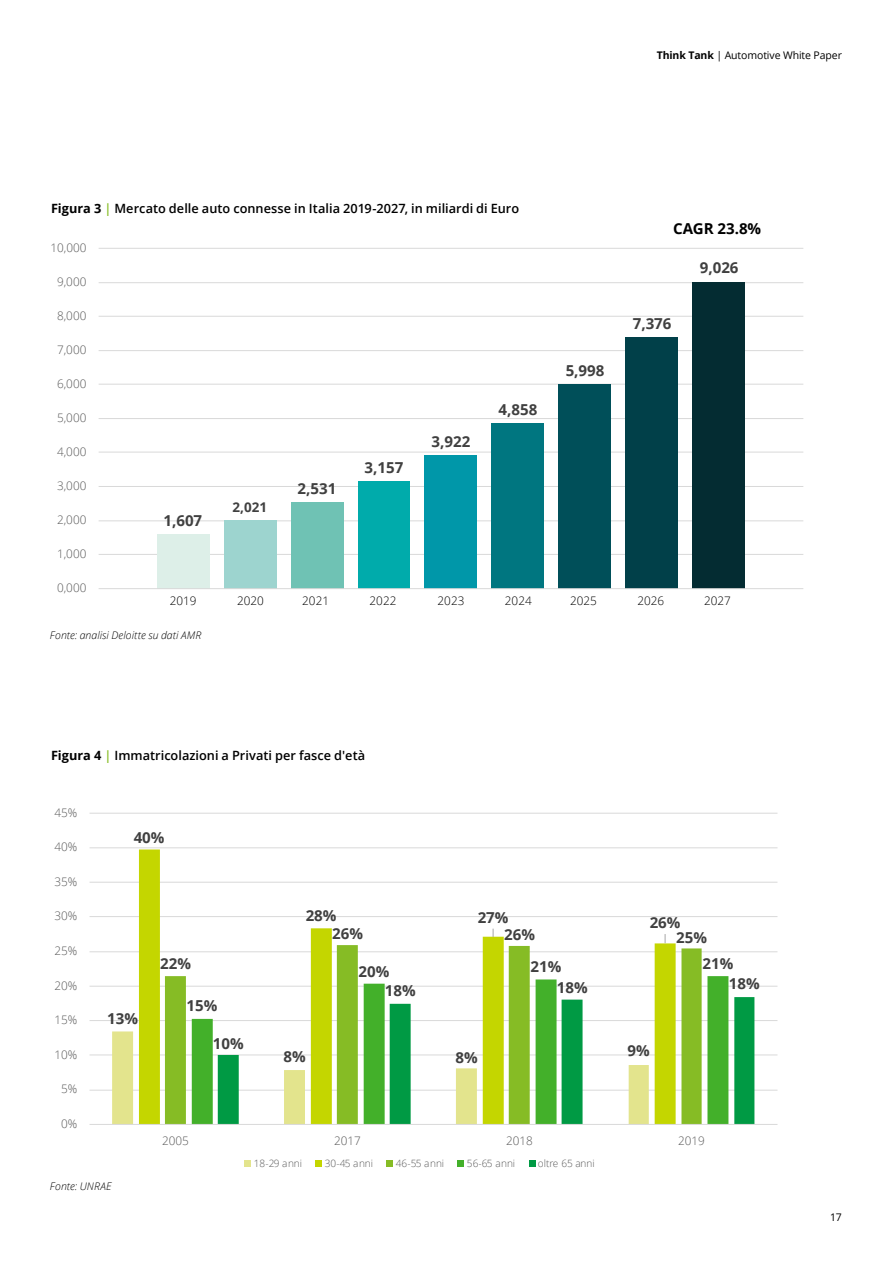
<style>
.page{position:relative;width:893px;height:1263px;background:#fff}
.page>*{position:absolute;margin:0;border:0;box-sizing:border-box;transform-origin:0 0}
.t1{font:700 15.15px "Open Sans";color:#404040}
.t2{font:700 15.15px "Open Sans";color:#000}
.t3{font:700 13.35px "Open Sans";color:#404040}
.t4{font:600 12.75px "Open Sans";color:#000}
.t5{font:300 11.7px "Open Sans";color:#595959}
.t6{font:300 11.7px "Open Sans";color:#000}
.t7{font:italic 300 10.5px "Open Sans";letter-spacing:.005em;color:#000}
.t8{font:10.5px "Open Sans";letter-spacing:-.01em;color:#000}
.t9{font:300 10.05px "Open Sans";letter-spacing:-.005em;color:#595959}
.s1{font-weight:700}
.s2{color:#85bc22}
</style>
<div class="page">
<hr style="left:99px;top:554px;width:704px;height:1px;background:#d9d9d9">
<hr style="left:99px;top:520px;width:704px;height:1px;background:#d9d9d9">
<hr style="left:99px;top:486px;width:704px;height:1px;background:#d9d9d9">
<hr style="left:99px;top:452px;width:704px;height:1px;background:#d9d9d9">
<hr style="left:99px;top:418px;width:704px;height:1px;background:#d9d9d9">
<hr style="left:99px;top:384px;width:704px;height:1px;background:#d9d9d9">
<hr style="left:99px;top:350px;width:704px;height:1px;background:#d9d9d9">
<hr style="left:99px;top:316px;width:704px;height:1px;background:#d9d9d9">
<hr style="left:99px;top:282px;width:704px;height:1px;background:#d9d9d9">
<hr style="left:99px;top:248px;width:704px;height:1px;background:#d9d9d9">
<div style="left:157px;top:534px;width:52px;height:55px;background:#ddefe8"></div>
<div style="left:224px;top:520px;width:53px;height:69px;background:#9dd4cf"></div>
<div style="left:291px;top:502px;width:53px;height:87px;background:#6fc2b4"></div>
<div style="left:358px;top:481px;width:52px;height:108px;background:#00abab"></div>
<div style="left:424px;top:455px;width:53px;height:134px;background:#0097a9"></div>
<div style="left:491px;top:424px;width:53px;height:165px;background:#007680"></div>
<div style="left:558px;top:384px;width:53px;height:205px;background:#004f59"></div>
<div style="left:625px;top:337px;width:53px;height:252px;background:#014049"></div>
<div style="left:692px;top:282px;width:53px;height:307px;background:#042c32"></div>
<hr style="left:99px;top:588px;width:704px;height:1px;background:#d9d9d9">
<hr style="left:90px;top:1090px;width:687px;height:1px;background:#d9d9d9">
<hr style="left:90px;top:1055px;width:687px;height:1px;background:#d9d9d9">
<hr style="left:90px;top:1020px;width:687px;height:1px;background:#d9d9d9">
<hr style="left:90px;top:986px;width:687px;height:1px;background:#d9d9d9">
<hr style="left:90px;top:951px;width:687px;height:1px;background:#d9d9d9">
<hr style="left:90px;top:916px;width:687px;height:1px;background:#d9d9d9">
<hr style="left:90px;top:882px;width:687px;height:1px;background:#d9d9d9">
<hr style="left:90px;top:847px;width:687px;height:1px;background:#d9d9d9">
<hr style="left:90px;top:813px;width:687px;height:1px;background:#d9d9d9">
<svg style="left:112px;top:1031px;width:27px;height:93px;fill:#e3e48d"></svg>
<svg style="left:139px;top:849px;width:537px;height:275px"></svg>
<svg style="left:165px;top:945px;width:537px;height:179px"></svg>
<svg style="left:192px;top:976px;width:536px;height:148px"></svg>
<svg style="left:218px;top:997px;width:536px;height:127px"></svg>
<hr style="left:90px;top:1124px;width:687px;height:1px;background:#d9d9d9">
<svg style="left:245px;top:1160px;width:6px;height:6px"></svg>
<svg style="left:316px;top:1160px;width:6px;height:6px"></svg>
<svg style="left:387px;top:1160px;width:6px;height:6px"></svg>
<svg style="left:458px;top:1160px;width:6px;height:6px"></svg>
<svg style="left:529px;top:1160px;width:6px;height:6px"></svg>
<p class="t8" style="left:657px;top:48px;width:187px"><span class="s1">Think Tank</span> | Automotive White Paper</p>
<p class="t4" style="left:51px;top:200px;width:470px"><span class="s1">Figura 3</span> <span class="s2">|</span> Mercato delle auto connesse in Italia 2019-2027, in miliardi di Euro</p>
<p class="t5" style="left:50px;top:240px;width:38px">10,000</p>
<p class="t5" style="left:57px;top:274px;width:31px">9,000</p>
<p class="t5" style="left:57px;top:308px;width:31px">8,000</p>
<p class="t5" style="left:57px;top:342px;width:31px">7,000</p>
<p class="t5" style="left:57px;top:376px;width:31px">6,000</p>
<p class="t5" style="left:57px;top:410px;width:31px">5,000</p>
<p class="t5" style="left:57px;top:444px;width:31px">4,000</p>
<p class="t5" style="left:57px;top:478px;width:31px">3,000</p>
<p class="t5" style="left:57px;top:512px;width:31px">2,000</p>
<p class="t5" style="left:57px;top:546px;width:31px">1,000</p>
<p class="t5" style="left:57px;top:580px;width:31px">0,000</p>
<p class="t1" style="left:163px;top:509px;width:40px">1,607</p>
<p class="t3" style="left:233px;top:498px;width:36px">2,021</p>
<p class="t1" style="left:297px;top:478px;width:40px">2,531</p>
<p class="t1" style="left:364px;top:457px;width:40px">3,157</p>
<p class="t1" style="left:432px;top:430px;width:40px">3,922</p>
<p class="t1" style="left:499px;top:399px;width:40px">4,858</p>
<p class="t1" style="left:566px;top:360px;width:40px">5,998</p>
<p class="t2" style="left:673px;top:218px;width:90px">CAGR 23.8%</p>
<p class="t1" style="left:633px;top:313px;width:40px">7,376</p>
<p class="t1" style="left:700px;top:257px;width:40px">9,026</p>
<p class="t6" style="left:170px;top:593px;width:28px">2019</p>
<p class="t6" style="left:237px;top:593px;width:28px">2020</p>
<p class="t6" style="left:302px;top:593px;width:28px">2021</p>
<p class="t6" style="left:370px;top:593px;width:28px">2022</p>
<p class="t6" style="left:438px;top:593px;width:28px">2023</p>
<p class="t6" style="left:505px;top:593px;width:28px">2024</p>
<p class="t6" style="left:570px;top:593px;width:28px">2025</p>
<p class="t6" style="left:637px;top:593px;width:28px">2026</p>
<p class="t6" style="left:704px;top:593px;width:28px">2027</p>
<p class="t7" style="left:50px;top:628px;width:153px">Fonte: analisi Deloitte su dati AMR</p>
<p class="t4" style="left:51px;top:747px;width:316px"><span class="s1">Figura 4</span> <span class="s2">|</span> Immatricolazioni a Privati per fasce d'età</p>
<p class="t5" style="left:54px;top:804px;width:24px">45%</p>
<p class="t5" style="left:54px;top:839px;width:24px">40%</p>
<p class="t5" style="left:54px;top:873px;width:24px">35%</p>
<p class="t5" style="left:54px;top:908px;width:24px">30%</p>
<p class="t5" style="left:54px;top:943px;width:24px">25%</p>
<p class="t5" style="left:54px;top:977px;width:24px">20%</p>
<p class="t5" style="left:54px;top:1012px;width:24px">15%</p>
<p class="t5" style="left:54px;top:1046px;width:24px">10%</p>
<p class="t5" style="left:61px;top:1081px;width:18px">5%</p>
<p class="t5" style="left:61px;top:1116px;width:18px">0%</p>
<p class="t1" style="left:134px;top:826px;width:32px">40%</p>
<p class="t1" style="left:160px;top:953px;width:32px">22%</p>
<p class="t1" style="left:107px;top:1008px;width:32px">13%</p>
<p class="t1" style="left:187px;top:995px;width:32px">15%</p>
<p class="t1" style="left:213px;top:1032px;width:32px">10%</p>
<p class="t1" style="left:306px;top:905px;width:32px">28%</p>
<p class="t1" style="left:478px;top:907px;width:32px">27%</p>
<p class="t1" style="left:650px;top:912px;width:32px">26%</p>
<p class="t1" style="left:332px;top:922px;width:32px">26%</p>
<p class="t1" style="left:504px;top:924px;width:32px">26%</p>
<p class="t1" style="left:676px;top:927px;width:32px">25%</p>
<p class="t1" style="left:358px;top:960px;width:32px">20%</p>
<p class="t1" style="left:530px;top:956px;width:32px">21%</p>
<p class="t1" style="left:702px;top:953px;width:32px">21%</p>
<p class="t1" style="left:385px;top:980px;width:32px">18%</p>
<p class="t1" style="left:557px;top:976px;width:32px">18%</p>
<p class="t1" style="left:729px;top:973px;width:32px">18%</p>
<p class="t1" style="left:284px;top:1046px;width:24px">8%</p>
<p class="t1" style="left:456px;top:1046px;width:24px">8%</p>
<p class="t1" style="left:628px;top:1039px;width:24px">9%</p>
<p class="t5" style="left:162px;top:1133px;width:28px">2005</p>
<p class="t5" style="left:334px;top:1133px;width:28px">2017</p>
<p class="t5" style="left:506px;top:1133px;width:28px">2018</p>
<p class="t5" style="left:678px;top:1133px;width:28px">2019</p>
<p class="t9" style="left:254px;top:1156px;width:50px">18-29 anni</p>
<p class="t9" style="left:325px;top:1156px;width:50px">30-45 anni</p>
<p class="t9" style="left:396px;top:1156px;width:50px">46-55 anni</p>
<p class="t9" style="left:467px;top:1156px;width:50px">56-65 anni</p>
<p class="t9" style="left:538px;top:1156px;width:58px">oltre 65 anni</p>
<p class="t7" style="left:50px;top:1179px;width:63px">Fonte: UNRAE</p>
<p class="t8" style="left:830px;top:1210px;width:13px">17</p>
</div>
